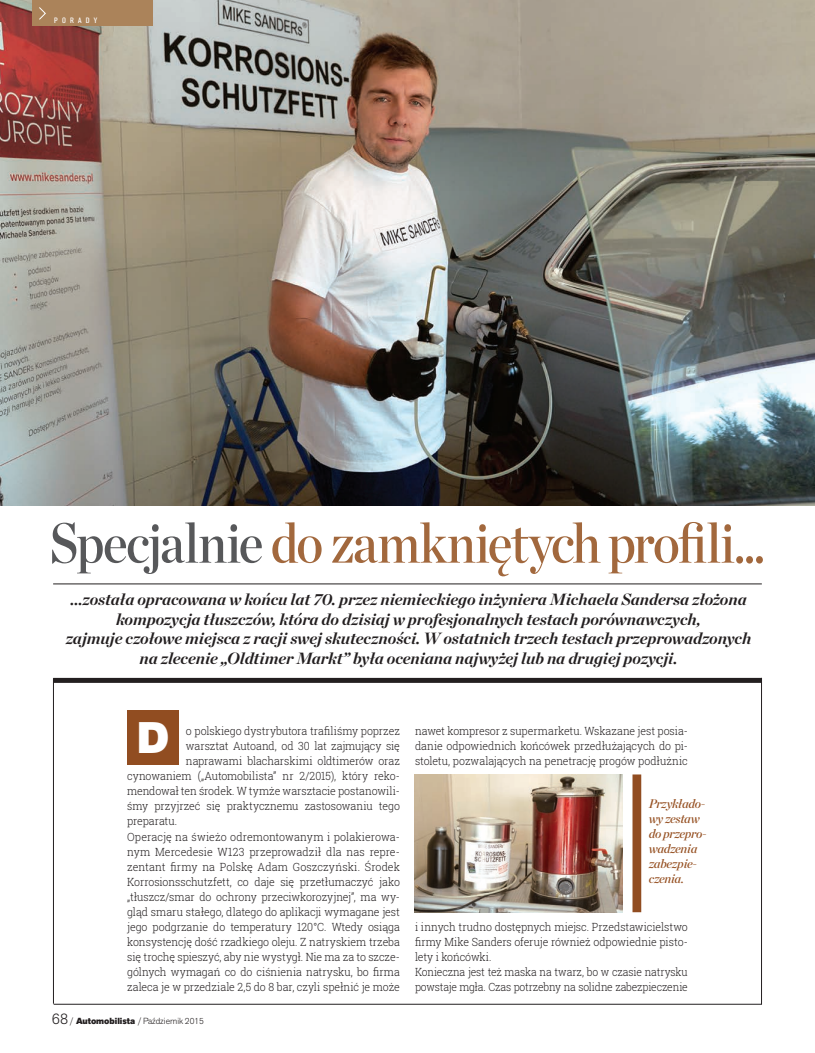
<style>
.page{position:relative;width:815px;height:1053px;background:#fff}
.page>*{position:absolute;margin:0;border:0;box-sizing:border-box;transform-origin:0 0}
.t1{font:56.25px "Chronicle Display Semi";letter-spacing:-.03em;color:#a2683d;scale:.9 1}
.t2{font:800 43.75px "Akzid Grtsk Next";color:#fff}
.t3{font:italic 700 16.25px/19.5px "Chronicle Display";color:#231f20;text-align:center}
.t4{font:italic 12.5px/15px "Chronicle Display Semi";letter-spacing:-.02em;color:#965123}
.t5{font:300 11.25px/15px "Roboto Slab";letter-spacing:-.005em;color:#231f20;text-align:justify;scale:.94 1}
.t6{font:300 11.25px "Roboto Slab";letter-spacing:-.005em;color:#231f20;scale:.95 1}
.t7{font:300 8.75px "Akzid Grtsk Next";color:#231f20}
.t8{font:condensed 7.75px "Akzidenz Grotesk BQ";letter-spacing:.48em;color:#fff;scale:1.14 1}
.s1{color:#57585a}
.s2{font-size:15px}
.s3{font-weight:800}
</style>
<div class="page">
<img style="left:0;top:0;width:815px;height:505px">
<div style="left:32px;top:0;width:121px;height:26px;background:#ab835a"></div>
<svg style="left:39px;top:7px;width:7px;height:13px"></svg>
<hr style="left:53px;top:583px;width:709px;height:1px;background:#231f20">
<div style="left:53px;top:677px;width:709px;height:5px;background:#231f20"></div>
<div style="left:127px;top:709px;width:52px;height:55px;background:#914d21"></div>
<div style="left:632px;top:774px;width:9px;height:138px;background:#914d21"></div>
<hr style="left:53px;top:678px;width:1px;height:325px;background:#231f20">
<hr style="left:54px;top:1003px;width:708px;height:1px;background:#231f20">
<hr style="left:761px;top:677px;width:1px;height:327px;background:#231f20">
<img style="left:415px;top:774px;width:207px;height:138px">
<p class="t8" style="left:54px;top:16px;width:39px">PORADY</p>
<h1 class="t1" style="left:49px;top:499px;width:797px"><span class="s1">Specjalnie</span> do zamkniętych profili...</h1>
<p class="t3" style="left:66px;top:588px;width:687px">…została opracowana w końcu lat 70. przez niemieckiego inżyniera Michaela Sandersa złożona kompozycja tłuszczów, która do dzisiaj w profesjonalnych testach porównawczych,<br>zajmuje czołowe miejsca z racji swej skuteczności. W ostatnich trzech testach przeprowadzonych na zlecenie „Oldtimer Markt” była oceniana najwyżej lub na drugiej pozycji.</p>
<h2 class="t2" style="left:137px;top:709px;width:34px">D</h2>
<p class="t5" style="left:186px;top:723px;width:229px">o polskiego dystrybutora trafiliśmy poprzez</p>
<p class="t5" style="left:186px;top:738px;width:229px">warsztat Autoand, od 30 lat zajmujący się</p>
<p class="t5" style="left:186px;top:753px;width:229px">naprawami blacharskimi oldtimerów oraz</p>
<p class="t5" style="left:127px;top:768px;width:292px">cynowaniem („Automobilista” nr 2/2015), który reko-</p>
<p class="t5" style="left:127px;top:783px;width:292px">mendował ten środek. W tymże warsztacie postanowili-</p>
<p class="t5" style="left:127px;top:798px;width:292px">śmy przyjrzeć się praktycznemu zastosowaniu tego</p>
<p class="t5" style="left:127px;top:813px;width:55px">preparatu.</p>
<p class="t6" style="left:127px;top:828px;width:289px">Operację na świeżo odremontowanym i polakierowa-</p>
<p class="t6" style="left:127px;top:843px;width:289px">nym Mercedesie W123 przeprowadził dla nas repre-</p>
<p class="t6" style="left:127px;top:858px;width:289px">zentant firmy na Polskę Adam Goszczyński. Środek</p>
<p class="t5" style="left:127px;top:873px;width:292px">Korrosionsschutzfett, co daje się przetłumaczyć jako</p>
<p class="t5" style="left:127px;top:888px;width:292px">„tłuszcz/smar do ochrony przeciwkorozyjnej”, ma wy-</p>
<p class="t5" style="left:127px;top:903px;width:292px">gląd smaru stałego, dlatego do aplikacji wymagane jest</p>
<p class="t5" style="left:127px;top:918px;width:292px">jego podgrzanie do temperatury 120°C. Wtedy osiąga</p>
<p class="t5" style="left:127px;top:933px;width:292px">konsystencję dość rzadkiego oleju. Z natryskiem trzeba</p>
<p class="t5" style="left:127px;top:948px;width:292px">się trochę spieszyć, aby nie wystygł. Nie ma za to szcze-</p>
<p class="t5" style="left:127px;top:963px;width:292px">gólnych wymagań co do ciśnienia natrysku, bo firma</p>
<p class="t5" style="left:127px;top:978px;width:292px">zaleca je w przedziale 2,5 do 8 bar, czyli spełnić je może</p>
<p class="t7" style="left:52px;top:1015px;width:153px"><span class="s2">68</span> / <span class="s3">Automobilista</span> / Październik 2015</p>
<p class="t5" style="left:415px;top:723px;width:292px">nawet kompresor z supermarketu. Wskazane jest posia&shy;danie odpowiednich końcówek przedłużających do pi&shy;stoletu, pozwalających na penetrację progów podłużnic</p>
<p class="t4" style="left:649px;top:794px;width:59px">Przykłado&shy;wy zestaw do przepro&shy;wadzenia zabezpie&shy;czenia.</p>
<p class="t5" style="left:415px;top:918px;width:292px;text-align:left">i innych trudno dostępnych miejsc. Przedstawicielstwo firmy Mike Sanders oferuje również odpowiednie pisto&shy;lety i końcówki.<br>Konieczna jest też maska na twarz, bo w czasie natrysku powstaje mgła. Czas potrzebny na solidne zabezpieczenie</p>
</div>
